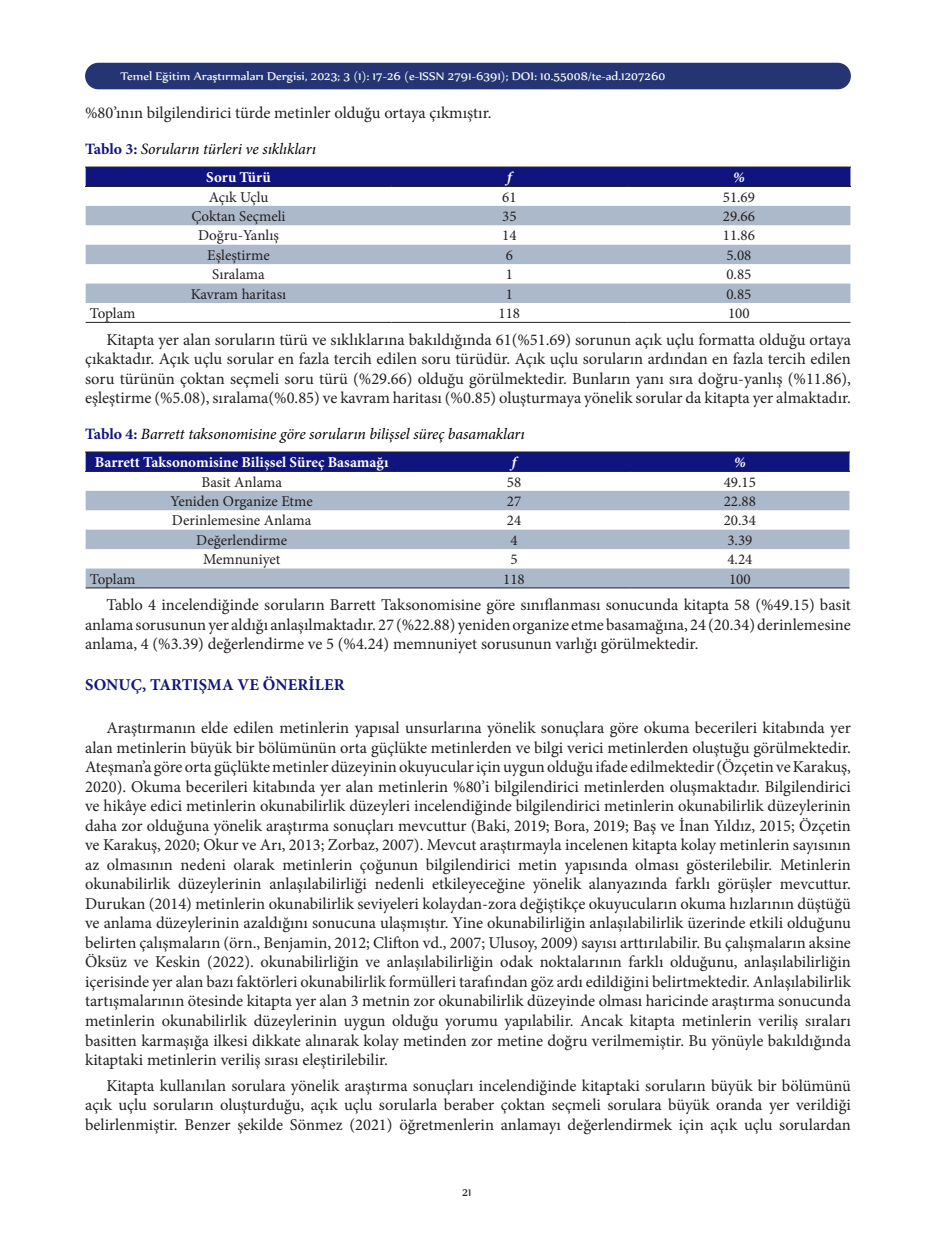
<style>
.page{position:relative;width:936px;height:1255px;background:#fff}
.page>*{position:absolute;margin:0;border:0;box-sizing:border-box;transform-origin:0 0}
.Mnormal{font:16.5px/19.5px "Minion Pro";color:#231f20;text-align:justify}
.t1{font:700 16.5px "Minion Pro";letter-spacing:.01em;color:#10147e}
.TableH{font:italic 15.75px "Minion Pro";letter-spacing:-.005em;color:#000}
.Tabletxt{font:15px "Minion Pro";color:#231f20}
.Tabletxt-2{font:700 15px "Minion Pro";color:#fff}
.Tabletxt-3{font:italic 700 15px "Minion Pro";color:#fff}
.t2{font:13.5px "Nyala";color:#fff;scale:1.08 1}
.t3{font:13.5px "Nyala";color:#231f20}
.s1{font-weight:700;font-style:normal;color:#10147e}
</style>
<div class="page">
<div style="left:85px;top:63px;width:765px;height:26px;background:#253573;border-radius:13px"></div>
<div style="left:86px;top:168px;width:764px;height:18px;background:#10147e"></div>
<svg style="left:86px;top:206px;width:764px;height:97px;fill:#acb9ca"></svg>
<hr style="left:85px;top:167px;width:306px;height:1px;background:#231f20">
<hr style="left:391px;top:167px;width:236px;height:1px;background:#231f20">
<hr style="left:627px;top:167px;width:224px;height:1px;background:#231f20">
<hr style="left:86px;top:322px;width:305px;height:1px;background:#231f20">
<hr style="left:391px;top:322px;width:236px;height:1px;background:#231f20">
<hr style="left:627px;top:322px;width:223px;height:1px;background:#231f20">
<hr style="left:85px;top:186px;width:306px;height:1px;background:#231f20">
<hr style="left:391px;top:186px;width:236px;height:1px;background:#231f20">
<hr style="left:627px;top:186px;width:224px;height:1px;background:#231f20">
<div style="left:86px;top:452px;width:763px;height:19px;background:#10147e"></div>
<svg style="left:86px;top:491px;width:763px;height:96px;fill:#acb9ca"></svg>
<hr style="left:85px;top:451px;width:313px;height:1px;background:#231f20">
<hr style="left:398px;top:451px;width:232px;height:1px;background:#231f20">
<hr style="left:630px;top:451px;width:220px;height:1px;background:#231f20">
<hr style="left:86px;top:587px;width:312px;height:1px;background:#231f20">
<hr style="left:398px;top:587px;width:232px;height:1px;background:#231f20">
<hr style="left:630px;top:587px;width:219px;height:1px;background:#231f20">
<hr style="left:85px;top:471px;width:313px;height:1px;background:#231f20">
<hr style="left:398px;top:471px;width:232px;height:1px;background:#231f20">
<hr style="left:630px;top:471px;width:220px;height:1px;background:#231f20">
<p class="t2" style="left:120px;top:68px;width:506px">Temel Eğitim Araştırmaları Dergisi, 2023; 3 (1): 17-26 (e-ISSN 2791-6391); DOI: 10.55008/te-ad.1207260</p>
<p class="Mnormal" style="left:85px;top:103px;width:408px">%80’ının bilgilendirici türde metinler olduğu ortaya çıkmıştır.</p>
<p class="TableH" style="left:85px;top:138px;width:232px"><span class="s1">Tablo 3:</span> Soruların türleri ve sıklıkları</p>
<p class="Tabletxt-2" style="left:206px;top:167px;width:66px">Soru Türü</p>
<p class="Tabletxt-3" style="left:507px;top:167px;width:6px">f</p>
<p class="Tabletxt-3" style="left:732px;top:167px;width:14px">%</p>
<p class="Tabletxt" style="left:209px;top:187px;width:61px">Açık Uçlu</p>
<p class="Tabletxt" style="left:502px;top:187px;width:16px">61</p>
<p class="Tabletxt" style="left:722px;top:187px;width:34px">51.69</p>
<p class="Tabletxt" style="left:191px;top:206px;width:96px">Çoktan Seçmeli</p>
<p class="Tabletxt" style="left:502px;top:206px;width:16px">35</p>
<p class="Tabletxt" style="left:722px;top:206px;width:34px">29.66</p>
<p class="Tabletxt" style="left:198px;top:226px;width:82px">Doğru-Yanlış</p>
<p class="Tabletxt" style="left:502px;top:226px;width:16px">14</p>
<p class="Tabletxt" style="left:722px;top:226px;width:34px">11.86</p>
<p class="Tabletxt" style="left:207px;top:245px;width:64px">Eşleştirme</p>
<p class="Tabletxt" style="left:505px;top:245px;width:9px">6</p>
<p class="Tabletxt" style="left:726px;top:245px;width:27px">5.08</p>
<p class="Tabletxt" style="left:212px;top:264px;width:54px">Sıralama</p>
<p class="Tabletxt" style="left:505px;top:264px;width:9px">1</p>
<p class="Tabletxt" style="left:726px;top:264px;width:27px">0.85</p>
<p class="Tabletxt" style="left:191px;top:284px;width:97px">Kavram haritası</p>
<p class="Tabletxt" style="left:505px;top:284px;width:9px">1</p>
<p class="Tabletxt" style="left:726px;top:284px;width:27px">0.85</p>
<p class="Tabletxt" style="left:90px;top:303px;width:47px">Toplam</p>
<p class="Tabletxt" style="left:498px;top:303px;width:23px">118</p>
<p class="Tabletxt" style="left:728px;top:303px;width:23px">100</p>
<p class="Mnormal" style="left:85px;top:330px;width:767px;text-indent:21px">Kitapta yer alan soruların türü ve sıklıklarına bakıldığında 61(%51.69) sorunun açık uçlu formatta olduğu ortaya çıkaktadır. Açık uçlu sorular en fazla tercih edilen soru türüdür. Açık uçlu soruların ardından en fazla tercih edilen soru türünün çoktan seçmeli soru türü (%29.66) olduğu görülmektedir. Bunların yanı sıra doğru-yanlış (%11.86), eşleştirme (%5.08), sıralama(%0.85) ve kavram haritası (%0.85) oluşturmaya yönelik sorular da kitapta yer almaktadır.</p>
<p class="TableH" style="left:85px;top:423px;width:441px"><span class="s1">Tablo 4:</span> Barrett taksonomisine göre soruların bilişsel süreç basamakları</p>
<p class="Tabletxt-2" style="left:95px;top:452px;width:295px">Barrett Taksonomisine Bilişsel Süreç Basamağı</p>
<p class="Tabletxt-3" style="left:512px;top:451px;width:6px">f</p>
<p class="Tabletxt-3" style="left:733px;top:451px;width:14px">%</p>
<p class="Tabletxt" style="left:201px;top:471px;width:82px">Basit Anlama</p>
<p class="Tabletxt" style="left:507px;top:471px;width:16px">58</p>
<p class="Tabletxt" style="left:723px;top:471px;width:34px">49.15</p>
<p class="Tabletxt" style="left:171px;top:491px;width:144px">Yeniden Organize Etme</p>
<p class="Tabletxt" style="left:507px;top:491px;width:16px">27</p>
<p class="Tabletxt" style="left:723px;top:491px;width:34px">22.88</p>
<p class="Tabletxt" style="left:172px;top:510px;width:141px">Derinlemesine Anlama</p>
<p class="Tabletxt" style="left:507px;top:510px;width:16px">24</p>
<p class="Tabletxt" style="left:723px;top:510px;width:34px">20.34</p>
<p class="Tabletxt" style="left:196px;top:530px;width:92px">Değerlendirme</p>
<p class="Tabletxt" style="left:510px;top:530px;width:9px">4</p>
<p class="Tabletxt" style="left:727px;top:530px;width:27px">3.39</p>
<p class="Tabletxt" style="left:203px;top:549px;width:79px">Memnuniyet</p>
<p class="Tabletxt" style="left:510px;top:549px;width:9px">5</p>
<p class="Tabletxt" style="left:727px;top:549px;width:27px">4.24</p>
<p class="Tabletxt" style="left:90px;top:569px;width:47px">Toplam</p>
<p class="Tabletxt" style="left:503px;top:569px;width:23px">118</p>
<p class="Tabletxt" style="left:729px;top:569px;width:23px">100</p>
<p class="Mnormal" style="left:85px;top:595px;width:767px;text-indent:21px">Tablo 4 incelendiğinde soruların Barrett Taksonomisine göre sınıflanması sonucunda kitapta 58 (%49.15) basit anlama sorusunun yer aldığı anlaşılmaktadır. 27 (%22.88) yeniden organize etme basamağına, 24 (20.34) derinlemesine anlama, 4 (%3.39) değerlendirme ve 5 (%4.24) memnuniyet sorusunun varlığı görülmektedir.</p>
<h2 class="t1" style="left:85px;top:673px;width:261px">SONUÇ, TARTIŞMA VE ÖNERİLER</h2>
<p class="Mnormal" style="left:85px;top:718px;width:767px;text-indent:21px">Araştırmanın elde edilen metinlerin yapısal unsurlarına yönelik sonuçlara göre okuma becerileri kitabında yer alan metinlerin büyük bir bölümünün orta güçlükte metinlerden ve bilgi verici metinlerden oluştuğu görülmektedir.<br>Ateşman’a göre orta güçlükte metinler düzeyinin okuyucular için uygun olduğu ifade edilmektedir (Özçetin ve Karakuş, 2020). Okuma becerileri kitabında yer alan metinlerin %80’i bilgilendirici metinlerden oluşmaktadır. Bilgilendirici ve hikâye edici metinlerin okunabilirlik düzeyleri incelendiğinde bilgilendirici metinlerin okunabilirlik düzeylerinin daha zor olduğuna yönelik araştırma sonuçları mevcuttur (Baki, 2019; Bora, 2019; Baş ve İnan Yıldız, 2015; Özçetin ve Karakuş, 2020; Okur ve Arı, 2013; Zorbaz, 2007). Mevcut araştırmayla incelenen kitapta kolay metinlerin sayısının az olmasının nedeni olarak metinlerin çoğunun bilgilendirici metin yapısında olması gösterilebilir. Metinlerin okunabilirlik düzeylerinin anlaşılabilirliği nedenli etkileyeceğine yönelik alanyazında farklı görüşler mevcuttur.<br>Durukan (2014) metinlerin okunabilirlik seviyeleri kolaydan-zora değiştikçe okuyucuların okuma hızlarının düştüğü ve anlama düzeylerinin azaldığını sonucuna ulaşmıştır. Yine okunabilirliğin anlaşılabilirlik üzerinde etkili olduğunu belirten çalışmaların (örn., Benjamin, 2012; Clifton vd., 2007; Ulusoy, 2009) sayısı arttırılabilir. Bu çalışmaların aksine Öksüz ve Keskin (2022). okunabilirliğin ve anlaşılabilirliğin odak noktalarının farklı olduğunu, anlaşılabilirliğin içerisinde yer alan bazı faktörleri okunabilirlik formülleri tarafından göz ardı edildiğini belirtmektedir. Anlaşılabilirlik tartışmalarının ötesinde kitapta yer alan 3 metnin zor okunabilirlik düzeyinde olması haricinde araştırma sonucunda metinlerin okunabilirlik düzeylerinin uygun olduğu yorumu yapılabilir. Ancak kitapta metinlerin veriliş sıraları basitten karmaşığa ilkesi dikkate alınarak kolay metinden zor metine doğru verilmemiştir. Bu yönüyle bakıldığında kitaptaki metinlerin veriliş sırası eleştirilebilir.</p>
<p class="Mnormal" style="left:85px;top:1075px;width:767px;text-indent:21px">Kitapta kullanılan sorulara yönelik araştırma sonuçları incelendiğinde kitaptaki soruların büyük bir bölümünü açık uçlu soruların oluşturduğu, açık uçlu sorularla beraber çoktan seçmeli sorulara büyük oranda yer verildiği belirlenmiştir. Benzer şekilde Sönmez (2021) öğretmenlerin anlamayı değerlendirmek için açık uçlu sorulardan</p>
<p class="t3" style="left:462px;top:1183px;width:11px">21</p>
</div>
